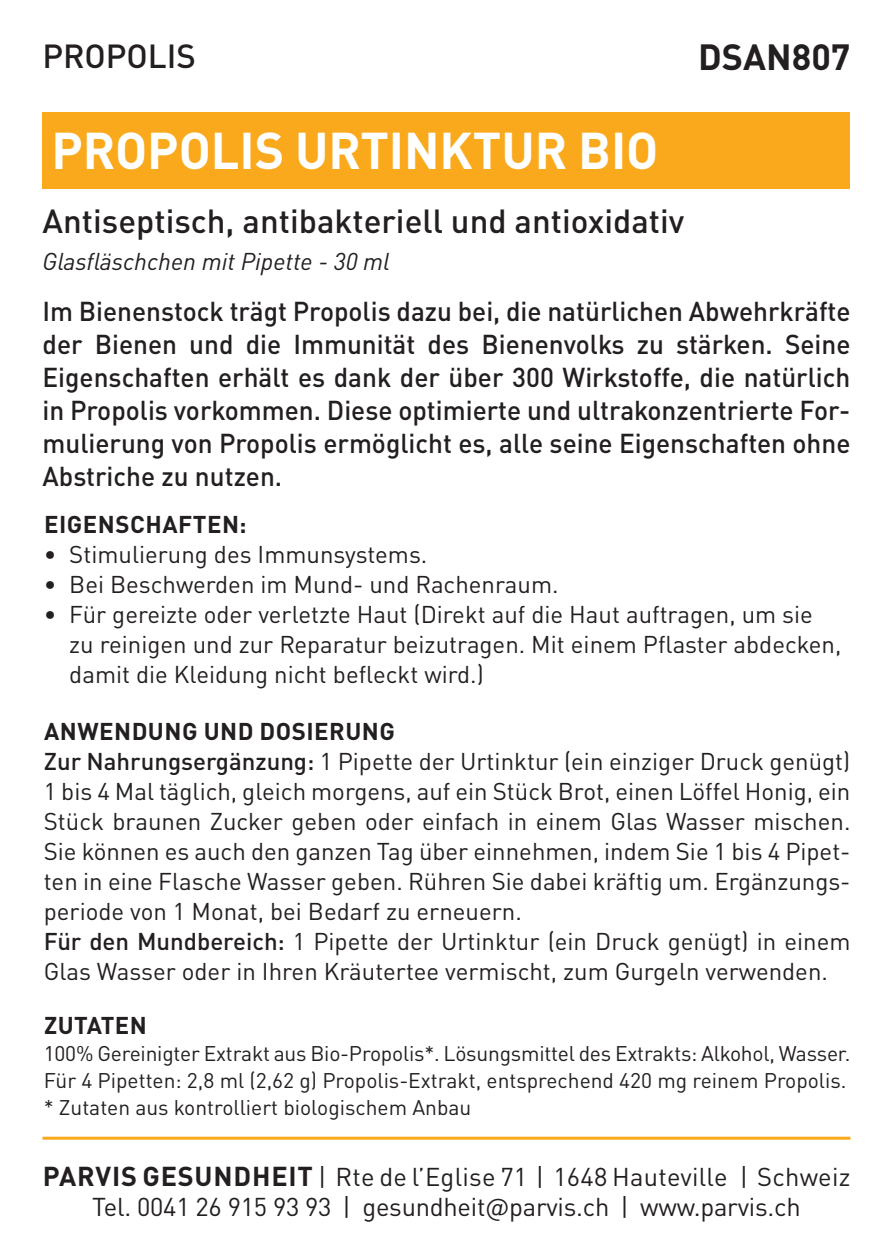
<style>
.page{position:relative;width:893px;height:1259px;background:#fff}
.page>*{position:absolute;margin:0;border:0;box-sizing:border-box;transform-origin:0 0}
._00_Nom{font:700 51px "DIN Pro";color:#fff}
.t1{font:700 36px "DIN Pro";color:#231f20}
._00_proprietes{font:500 33px "DIN Pro";color:#231f20}
._00_Resume{font:500 27px/33px "DIN Pro";color:#231f20;text-align:justify}
._01_indication{font:25.5px "DIN Pro";letter-spacing:.01em;color:#231f20}
._01_indication-2{font:25.5px "DIN Pro";letter-spacing:-.01em;color:#231f20}
._03_texte_courant{font:24px/30px "DIN Pro";color:#231f20}
._01_indication-3{font:700 24px "DIN Pro";letter-spacing:.02em;color:#231f20}
.t2{font:italic 24px "DIN Pro";color:#231f20}
._03_texte_courant_pe{font:21px "DIN Pro";letter-spacing:-.005em;color:#231f20}
.s1{font-weight:500}
.s2{font-weight:700;font-size:27px}
</style>
<div class="page">
<hr style="left:43px;top:1136px;width:807px;height:3px;background:#f9a91b">
<div style="left:43px;top:112px;width:807px;height:77px;background:#f9a91b"></div>
<h3 class="_00_proprietes" style="left:43px;top:29px;width:155px">PROPOLIS</h3>
<p class="_00_Nom" style="left:52px;top:108px;width:608px">PROPOLIS URTINKTUR BIO</p>
<p class="t1" style="left:698px;top:27px;width:154px">DSAN807</p>
<p class="_00_proprietes" style="left:43px;top:194px;width:643px">Antiseptisch, antibakteriell und antioxidativ</p>
<p class="t2" style="left:43px;top:242px;width:348px">Glasfläschchen mit Pipette - 30 ml</p>
<p class="_00_Resume" style="left:43px;top:292px;width:809px">Im Bienenstock trägt Propolis dazu bei, die natürlichen Abwehrkräfte der Bienen und die Immunität des Bienenvolks zu stärken. Seine Eigenschaften erhält es dank der über 300 Wirkstoffe, die natürlich in Propolis vorkommen. Diese optimierte und ultrakonzentrierte For&shy;mulierung von Propolis ermöglicht es, alle seine Eigenschaften ohne Abstriche zu nutzen.</p>
<p class="_01_indication-3" style="left:44px;top:504px;width:204px">EIGENSCHAFTEN:</p>
<p class="_03_texte_courant" style="left:44px;top:537px;width:385px">• Stimulierung des Immunsystems.</p>
<p class="_03_texte_courant" style="left:44px;top:567px;width:516px">• Bei Beschwerden im Mund- und Rachenraum.</p>
<p class="_03_texte_courant" style="left:69px;top:597px;width:773px;text-indent:-26px">• Für gereizte oder verletzte Haut (Direkt auf die Haut auftragen, um sie zu reinigen und zur Reparatur beizutragen. Mit einem Pflaster abdecken, damit die Kleidung nicht befleckt wird.)</p>
<p class="_01_indication-3" style="left:44px;top:711px;width:353px">ANWENDUNG UND DOSIERUNG</p>
<p class="_03_texte_courant" style="left:44px;top:744px;width:808px"><span class="s1">Zur Nahrungsergänzung:</span> 1 Pipette der Urtinktur (ein einziger Druck genügt)</p>
<p class="_03_texte_courant" style="left:44px;top:774px;width:808px;text-align:justify">1 bis 4 Mal täglich, gleich morgens, auf ein Stück Brot, einen Löffel Honig, ein Stück braunen Zucker geben oder einfach in einem Glas Wasser mischen.<br>Sie können es auch den ganzen Tag über einnehmen, indem Sie 1 bis 4 Pipet&shy;ten in eine Flasche Wasser geben. Rühren Sie dabei kräftig um. Ergänzungs&shy;periode von 1 Monat, bei Bedarf zu erneuern.</p>
<p class="_03_texte_courant" style="left:44px;top:924px;width:808px"><span class="s1">Für den Mundbereich:</span> 1 Pipette der Urtinktur (ein Druck genügt) in einem<br>Glas Wasser oder in Ihren Kräutertee vermischt, zum Gurgeln verwenden.</p>
<p class="_01_indication-3" style="left:44px;top:1005px;width:105px">ZUTATEN</p>
<p class="_03_texte_courant_pe" style="left:44px;top:1037px;width:808px">100% Gereinigter Extrakt aus Bio-Propolis*. Lösungsmittel des Extrakts: Alkohol, Wasser.</p>
<p class="_03_texte_courant_pe" style="left:44px;top:1064px;width:804px">Für 4 Pipetten: 2,8 ml (2,62 g) Propolis-Extrakt, entsprechend 420 mg reinem Propolis.</p>
<p class="_03_texte_courant_pe" style="left:44px;top:1091px;width:429px">* Zutaten aus kontrolliert biologischem Anbau</p>
<p class="_01_indication" style="left:43px;top:1156px;width:809px"><span class="s2">PARVIS GESUNDHEIT</span> | Rte de l’Eglise 71 | 1648 Hauteville | Schweiz</p>
<p class="_01_indication-2" style="left:92px;top:1186px;width:710px">Tel. 0041 26 915 93 93 | gesundheit@parvis.ch | www.parvis.ch</p>
</div>
